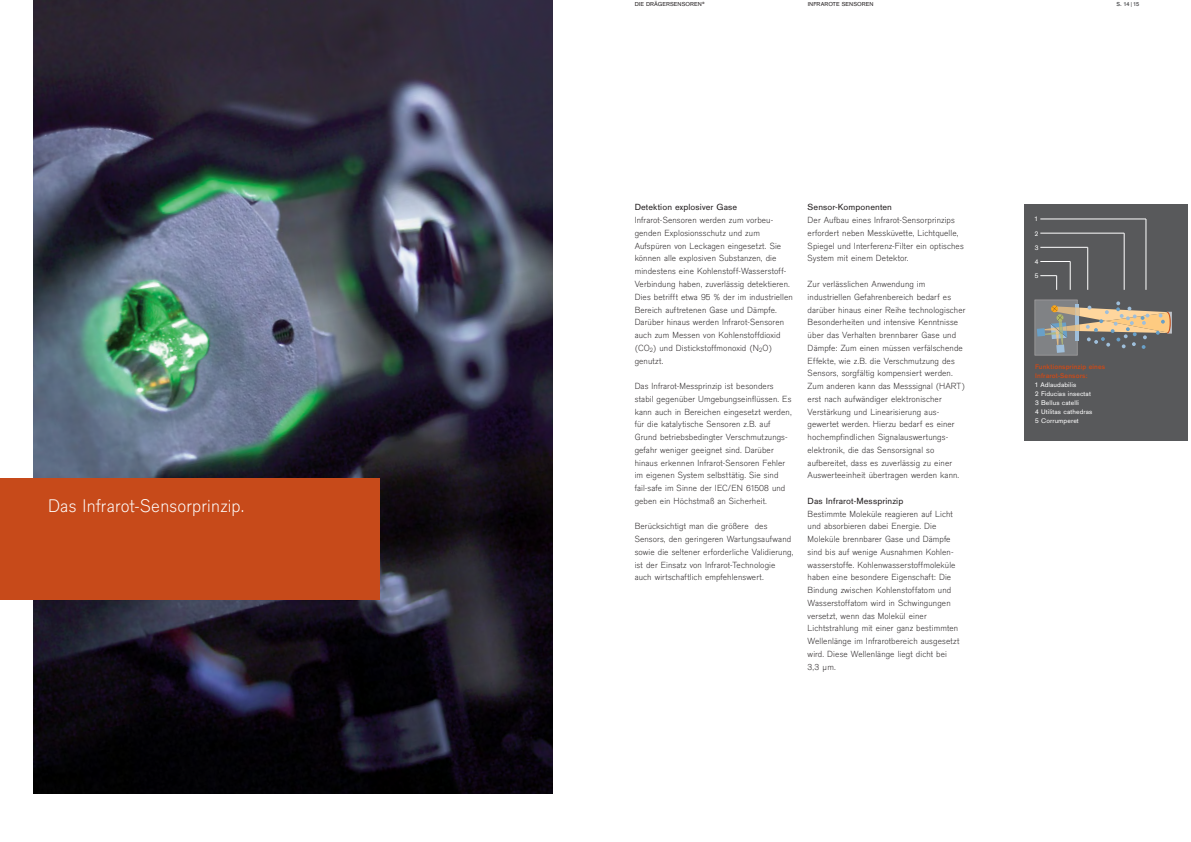
<style>
.page{position:relative;width:1191px;height:842px;background:#fff}
.page>*{position:absolute;margin:0;border:0;box-sizing:border-box;transform-origin:0 0}
.t1{font:300 19px "Draeger San";letter-spacing:.01em;color:#fff}
.t2{font:300 9.2px/12.8px "Draeger San";letter-spacing:.01em;color:#231f20}
.t3{font:7px/9px "Draeger San";letter-spacing:.01em;color:#fff}
.t4{font:6px "Draeger San";letter-spacing:.01em;color:#231f20}
.t5{font:700 6px "Draeger San";color:#58595b}
.s1{font-weight:400}
.s2{font-weight:700;color:#c74a1a}
</style>
<div class="page">
<img style="left:34px;top:0;width:519px;height:794px">
<div style="left:0;top:478px;width:380px;height:122px;background:#c74a1a"></div>
<div style="left:1024px;top:204px;width:163px;height:236px;background:#58595b"></div>
<svg style="left:1034px;top:300px;width:137px;height:55px"></svg>
<hr style="left:1040px;top:219px;width:106px;height:1px;background:#fff">
<hr style="left:1145px;top:219px;width:1px;height:71px;background:#fff">
<hr style="left:1040px;top:233px;width:84px;height:1px;background:#fff">
<hr style="left:1124px;top:233px;width:1px;height:57px;background:#fff">
<hr style="left:1040px;top:247px;width:47px;height:1px;background:#fff">
<hr style="left:1087px;top:247px;width:1px;height:43px;background:#fff">
<hr style="left:1040px;top:261px;width:30px;height:1px;background:#fff">
<svg style="left:1070px;top:261px;width:1px;height:29px"></svg>
<svg style="left:1040px;top:275px;width:17px;height:15px"></svg>
<p class="t1" style="left:48px;top:495px;width:198px">Das Infrarot-Sensorprinzip.</p>
<p class="t4" style="left:634px;top:1px;width:71px">DIE DRÄGERSENSOREN<sup>®</sup></p>
<p class="t4" style="left:807px;top:1px;width:67px">INFRAROTE SENSOREN</p>
<p class="t5" style="left:1116px;top:1px;width:24px">S. 14<span class="s1">|</span>15</p>
<p class="t2" style="left:634px;top:201px;width:160px"><span class="s1">Detektion explosiver Gase </span>Infrarot-Sensoren werden zum vorbeu - genden Explosionsschutz und zum Aufspüren von Leckagen eingesetzt. Sie können alle explosiven Substanzen, die mindestens eine Kohlenstoff-Wasserstoff-Verbindung haben, zuverlässig detektieren.<br>Dies betrifft etwa 95 % der im industriellen Bereich auftretenen Gase und Dämpfe.<br>Darüber hinaus werden Infrarot-Sensoren auch zum Messen von Kohlenstoffdioxid (CO<sub>2</sub>) und Distickstoffmonoxid (N<sub>2</sub>O) genutzt.</p>
<p class="t2" style="left:634px;top:380px;width:159px">Das Infrarot-Messprinzip ist besonders stabil gegenüber Umgebungseinflüssen. Es kann auch in Bereichen eingesetzt werden, für die katalytische Sensoren z.B. auf Grund betriebsbedingter Verschmutzungs - gefahr weniger geeignet sind. Darüber hinaus erkennen Infrarot-Sensoren Fehler im eigenen System selbsttätig. Sie sind fail-safe im Sinne der IEC/EN 61508 und geben ein Höchstmaß an Sicherheit.</p>
<p class="t2" style="left:634px;top:520px;width:160px">Berücksichtigt man die größere des Sensors, den geringeren Wartungsaufwand sowie die seltener erforderliche Validierung, ist der Einsatz von Infrarot-Technologie auch wirtschaftlich empfehlenswert.</p>
<p class="t2" style="left:807px;top:201px;width:158px"><span class="s1">Sensor-Komponenten<br></span>Der Aufbau eines Infrarot-Sensorprinzips erfordert neben Messküvette, Lichtquelle, Spiegel und Interferenz-Filter ein optisches System mit einem Detektor.</p>
<p class="t2" style="left:807px;top:278px;width:159px">Zur verlässlichen Anwendung im industriellen Gefahrenbereich bedarf es darüber hinaus einer Reihe technologischer Besonderheiten und intensive Kenntnisse über das Verhalten brennbarer Gase und Dämpfe: Zum einen müssen verfälschende Effekte, wie z.B. die Verschmutzung des Sensors, sorgfältig kompensiert werden.<br>Zum anderen kann das Messsignal (HART) erst nach aufwändiger elektronischer Verstärkung und Linearisierung aus - gewertet werden. Hierzu bedarf es einer hochempfindlichen Signalauswertungs - elektronik, die das Sensorsignal so aufbereitet, dass es zuverlässig zu einer Auswerteeinheit übertragen werden kann.</p>
<p class="t2" style="left:807px;top:495px;width:153px"><span class="s1">Das Infrarot-Messprinzip<br></span>Bestimmte Moleküle reagieren auf Licht und absorbieren dabei Energie. Die Moleküle brennbarer Gase und Dämpfe sind bis auf wenige Ausnahmen Kohlen - wasserstoffe. Kohlenwasserstoffmoleküle haben eine besondere Eigenschaft: Die Bindung zwischen Kohlenstoffatom und Wasserstoffatom wird in Schwingungen versetzt, wenn das Molekül einer Lichtstrahlung mit einer ganz bestimmten Wellenlänge im Infrarotbereich ausgesetzt wird. Diese Wellenlänge liegt dicht bei 3,3 μm.</p>
<p class="t3" style="left:1034px;top:212px;width:5px;line-height:14.2px">1<br>2<br>3<br>4<br>5</p>
<p class="t3" style="left:1035px;top:362px;width:72px"><span class="s2">Funktionsprinzip eines<br>Infrarot-Sensors:<br></span>1 Adlaudabilis<br>2 Fiducias insectat<br>3 Bellus catelli<br>4 Utilitas cathedras<br>5 Corrumperet</p>
</div>
